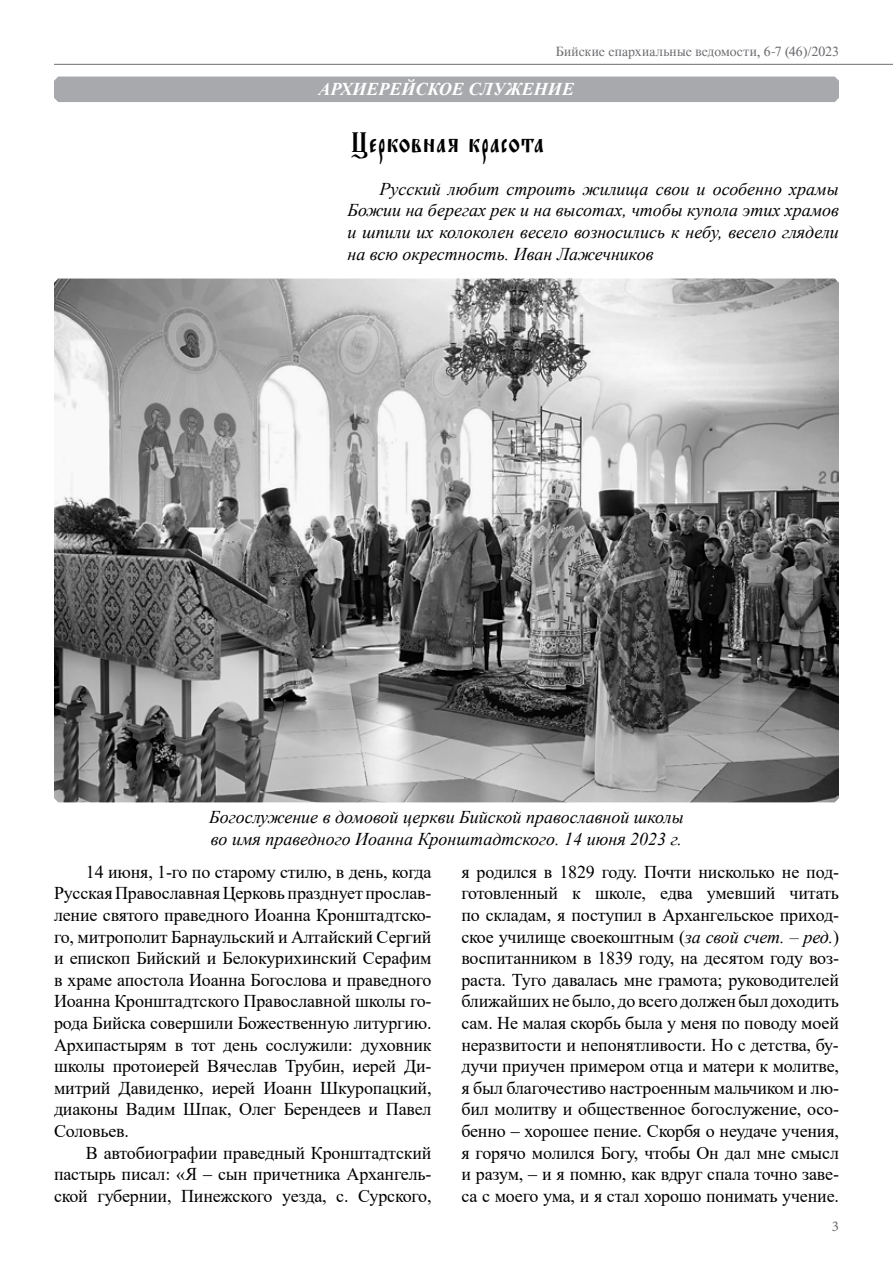
<style>
.page{position:relative;width:893px;height:1263px;background:#fff}
.page>*{position:absolute;margin:0;border:0;box-sizing:border-box;transform-origin:0 0}
.t1{font:30px "Orthodox.tt e Roos";color:#000}
.t2{font:18px/21.6px "Times New Roman";letter-spacing:-.01em;color:#000;text-align:justify}
.t3{font:italic 18px/21.6px "Times New Roman";color:#000}
.t4{font:italic 700 18px "Times New Roman";color:#fff}
.t5{font:15px "Minion Pro";color:#6d6e71}
.t6{font:13.5px "Time";letter-spacing:.005em;color:#6d6e71}
.s1{font-style:italic}
</style>
<div class="page">
<hr style="left:54px;top:64px;width:839px;height:1px;background:#6d6e71">
<div style="left:54px;top:77px;width:785px;height:25px;background:#a7a9ac"></div>
<img style="left:54px;top:279px;width:785px;height:523px">
<p class="t6" style="left:556px;top:44px;width:285px">Бийские епархиальные ведомости, 6-7 (46)/2023</p>
<p class="t4" style="left:319px;top:77px;width:257px">АРХИЕРЕЙСКОЕ СЛУЖЕНИЕ</p>
<h1 class="t1" style="left:349px;top:124px;width:196px">Церковная красота</h1>
<p class="t3" style="left:347px;top:178px;width:493px;text-align:justify;text-indent:32px">Русский любит строить жилища свои и особенно храмы Божии на берегах рек и на высотах, чтобы купола этих храмов и шпили их колоколен весело возносились к небу, весело глядели на всю окрестность. Иван Лажечников</p>
<p class="t3" style="left:209px;top:806px;width:476px">Богослужение в домовой церкви Бийской православной школы во имя праведного Иоанна Кронштадтского. 14 июня 2023 г.</p>
<p class="t2" style="left:54px;top:860px;width:379px;text-indent:32px">14 июня, 1-го по старому стилю, в день, когда Русская Православная Церковь празднует прослав&shy;ление святого праведного Иоанна Кронштадтско&shy;го, митрополит Барнаульский и Алтайский Сергий и епископ Бийский и Белокурихинский Серафим в храме апостола Иоанна Богослова и праведного Иоанна Кронштадтского Православной школы го&shy;рода Бийска совершили Божественную литургию.<br>Архипастырям в тот день сослужили: духовник школы протоиерей Вячеслав Трубин, иерей Ди&shy;митрий Давиденко, иерей Иоанн Шкуропацкий, диаконы Вадим Шпак, Олег Берендеев и Павел Соловьев.</p>
<p class="t2" style="left:54px;top:1141px;width:379px;text-indent:32px">В автобиографии праведный Кронштадтский пастырь писал: «Я ‒ сын причетника Архангель&shy;ской губернии, Пинежского уезда, с. Сурского,</p>
<p class="t2" style="left:461px;top:860px;width:379px">я родился в 1829 году. Почти нисколько не под&shy;готовленный к школе, едва умевший читать по складам, я поступил в Архангельское приход&shy;ское училище своекоштным (<span class="s1">за свой счет. ‒ ред.</span>) воспитанником в 1839 году, на десятом году воз&shy;раста. Туго давалась мне грамота; руководителей ближайших не было, до всего должен был доходить сам. Не малая скорбь была у меня по поводу моей неразвитости и непонятливости. Но с детства, бу&shy;дучи приучен примером отца и матери к молитве, я был благочестиво настроенным мальчиком и лю&shy;бил молитву и общественное богослужение, осо&shy;бенно ‒ хорошее пение. Скорбя о неудаче учения, я горячо молился Богу, чтобы Он дал мне смысл и разум, ‒ и я помню, как вдруг спала точно заве&shy;са с моего ума, и я стал хорошо понимать учение.</p>
<p class="t5" style="left:832px;top:1216px;width:9px">3</p>
</div>
